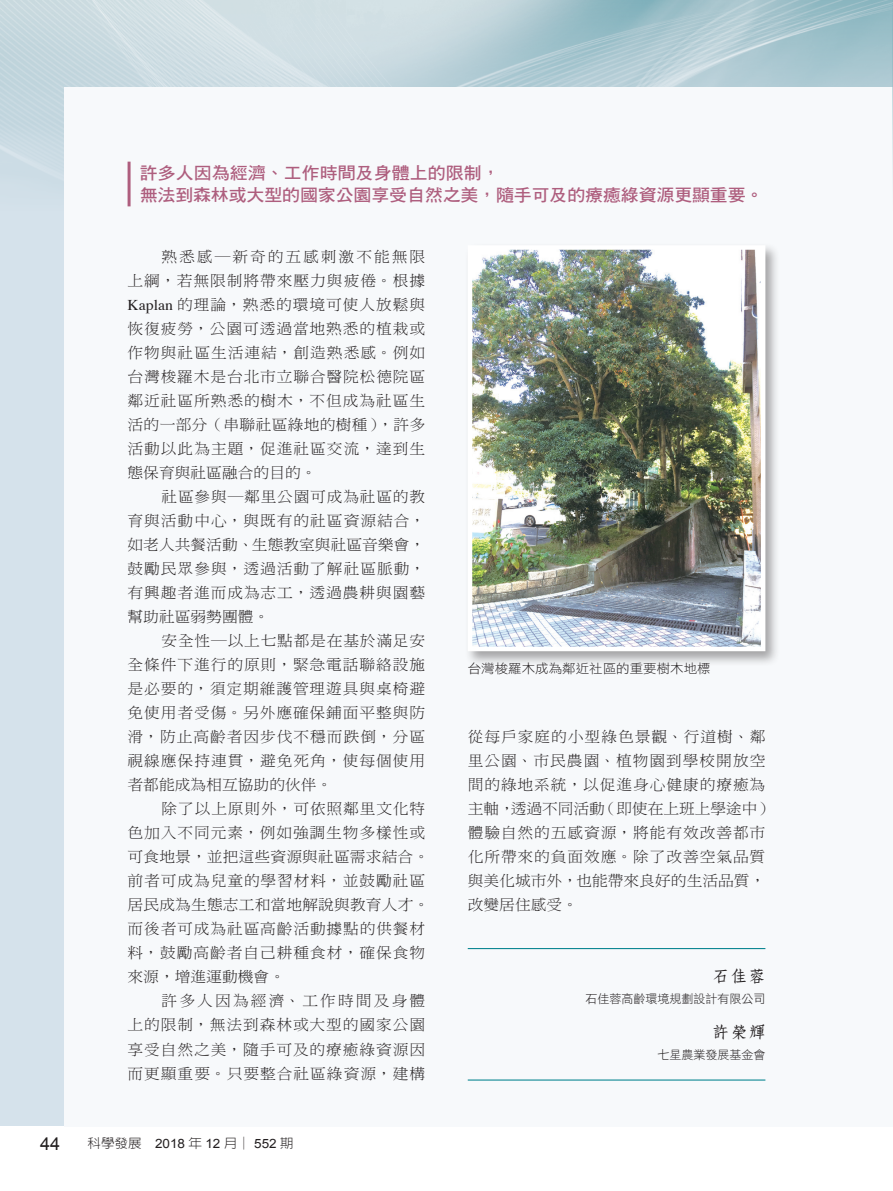
<style>
.page{position:relative;width:893px;height:1191px;background:#fff}
.page>*{position:absolute;margin:0;border:0;box-sizing:border-box;transform-origin:0 0}
.t1{font:18px "Arial";color:#231f20}
.抽言{font:17.1px/22.5px "DF Hei Std W7";letter-spacing:-.01em;color:#ae5e7e;scale:1.05 1}
.作者_上{font:16.5px "DF Fang Song Std W6";letter-spacing:.1em;color:#231f20}
.內文{font:15px/24px "DF Ming Std W3";letter-spacing:.055em;color:#231f20;text-align:justify;scale:1.05 1}
.圖說{font:12.9px "DF Hei Std W3";color:#231f20;scale:1.05 1}
.t2{font:12.9px "Arial";color:#231f20;scale:1.05 1}
.學系_下{font:12px "DF Hei Std W3";color:#231f20}
.s1{font-family:"Times"}
.s2{font-family:"AR New Hei B5";font-weight:300}
</style>
<div class="page">
<div style="left:0;top:0;width:893px;height:1126px;background:#d5e2eb"></div>
<img style="left:0;top:0;width:892px;height:168px">
<div style="left:64px;top:87px;width:829px;height:1039px;background:#f7f9fb"></div>
<hr style="left:892px;top:0;width:1px;height:87px;background:#7fadc4">
<hr style="left:468px;top:948px;width:297px;height:1px;background:#00818d">
<hr style="left:468px;top:1079px;width:297px;height:1px;background:#00818d">
<hr style="left:128px;top:162px;width:3px;height:44px;background:#ae5e7e">
<div style="left:465px;top:242px;width:316px;height:424px;background:#231f20;opacity:.4"></div>
<img style="left:465px;top:243px;width:303px;height:410px">
<p class="抽言" style="left:140px;top:161px;width:596px">許多人因為經濟、工作時間及身體上的限制，<br>無法到森林或大型的國家公園享受自然之美，隨手可及的療癒綠資源更顯重要。</p>
<p class="內文" style="left:128px;top:244px;width:285px;text-indent:34px">熟悉感─新奇的五感刺激不能無限上綱，若無限制將帶來壓力與疲倦。根據<span class="s1">Kaplan</span> 的理論，熟悉的環境可使人放鬆與恢復疲勞，公園可透過當地熟悉的植栽或作物與社區生活連結，創造熟悉感。例如台灣梭羅木是台北市立聯合醫院松德院區鄰近社區所熟悉的樹木，不但成為社區生活的一部分（串聯社區綠地的樹種），許多活動以此為主題，促進社區交流，達到生態保育與社區融合的目的。</p>
<p class="內文" style="left:128px;top:484px;width:285px;text-indent:34px">社區參與─鄰里公園可成為社區的教育與活動中心，與既有的社區資源結合，如老人共餐活動、生態教室與社區音樂會，鼓勵民眾參與，透過活動了解社區脈動，有興趣者進而成為志工，透過農耕與園藝幫助社區弱勢團體。</p>
<p class="內文" style="left:128px;top:628px;width:285px;text-indent:34px">安全性─以上七點都是在基於滿足安全條件下進行的原則，緊急電話聯絡設施是必要的，須定期維護管理遊具與桌椅避免使用者受傷。另外應確保鋪面平整與防滑，防止高齡者因步伐不穩而跌倒，分區視線應保持連貫，避免死角，使每個使用者都能成為相互協助的伙伴。</p>
<p class="內文" style="left:128px;top:796px;width:289px;text-align:left;text-indent:34px">除了以上原則外，可依照鄰里文化特色加入不同元素，例如強調生物多樣性或可食地景，並把這些資源與社區需求結合。前者可成為兒童的學習材料，並鼓勵社區居民成為生態志工和當地解說與教育人才。而後者可成為社區高齡活動據點的供餐材料，鼓勵高齡者自己耕種食材，確保食物來源，增進運動機會。</p>
<p class="內文" style="left:128px;top:988px;width:285px;text-indent:34px">許多人因為經濟、工作時間及身體上的限制，無法到森林或大型的國家公園享受自然之美，隨手可及的療癒綠資源因而更顯重要。只要整合社區綠資源，建構</p>
<p class="t1" style="left:40px;top:1131px;width:22px">44</p>
<p class="t2" style="left:88px;top:1134px;width:198px"><span class="s2">科學發展</span> 2018 <span class="s2">年</span> 12 <span class="s2">月│</span> 552 <span class="s2">期</span></p>
<p class="圖說" style="left:468px;top:661px;width:233px">台灣梭羅木成為鄰近社區的重要樹木地標</p>
<p class="內文" style="left:468px;top:724px;width:293px;text-align:left">從每戶家庭的小型綠色景觀、行道樹、鄰里公園、市民農園、植物園到學校開放空間的綠地系統，以促進身心健康的療癒為主軸，透過不同活動（即使在上班上學途中）體驗自然的五感資源，將能有效改善都市化所帶來的負面效應。除了改善空氣品質與美化城市外，也能帶來良好的生活品質，改變居住感受。</p>
<p class="作者_上" style="left:713px;top:967px;width:54px">石佳蓉</p>
<p class="學系_下" style="left:585px;top:992px;width:181px">石佳蓉高齡環境規劃設計有限公司</p>
<p class="作者_上" style="left:713px;top:1023px;width:54px">許榮輝</p>
<p class="學系_下" style="left:657px;top:1048px;width:109px">七星農業發展基金會</p>
</div>
